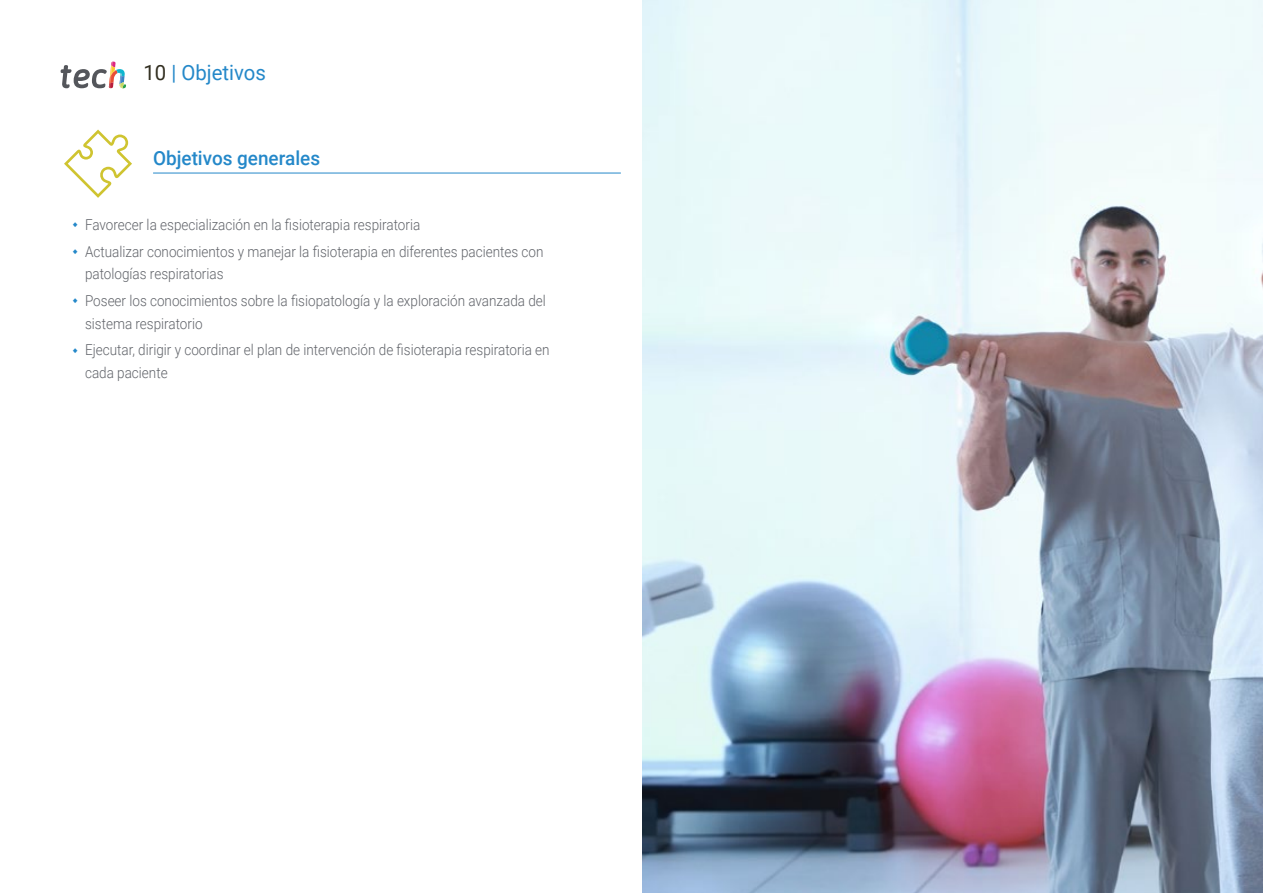
<style>
.page{position:relative;width:1263px;height:893px;background:#fff}
.page>*{position:absolute;margin:0;border:0;box-sizing:border-box;transform-origin:0 0}
.t1{font:21px "Roboto";color:#2488c9}
.t2{font:500 19.5px "Roboto";color:#2488c9}
.t3{font:300 15px/26.7px "Roboto";color:#61646a;scale:.9 1}
.s1{color:#312e20}
</style>
<div class="page">
<hr style="left:153px;top:173px;width:468px;height:1px;background:#2488c9">
<svg style="left:64px;top:130px;width:68px;height:68px"></svg>
<img style="left:642px;top:0;width:621px;height:893px">
<svg style="left:61px;top:62px;width:65px;height:27px"></svg>
<h1 class="t1" style="left:144px;top:57px;width:124px"><span class="s1">10</span> | Objetivos</h1>
<h2 class="t2" style="left:153px;top:144px;width:169px">Objetivos generales</h2>
<p class="t3" style="left:85px;top:211px;width:511px">Favorecer la especialización en la fisioterapia respiratoria<br>Actualizar conocimientos y manejar la fisioterapia en diferentes pacientes con</p>
<p class="t3" style="left:85px;top:260px;width:513px">patologías respiratorias<br>Poseer los conocimientos sobre la fisiopatología y la exploración avanzada del</p>
<p class="t3" style="left:85px;top:309px;width:518px">sistema respiratorio<br>Ejecutar, dirigir y coordinar el plan de intervención de fisioterapia respiratoria en</p>
<p class="t3" style="left:85px;top:359px;width:93px">cada paciente</p>
</div>
